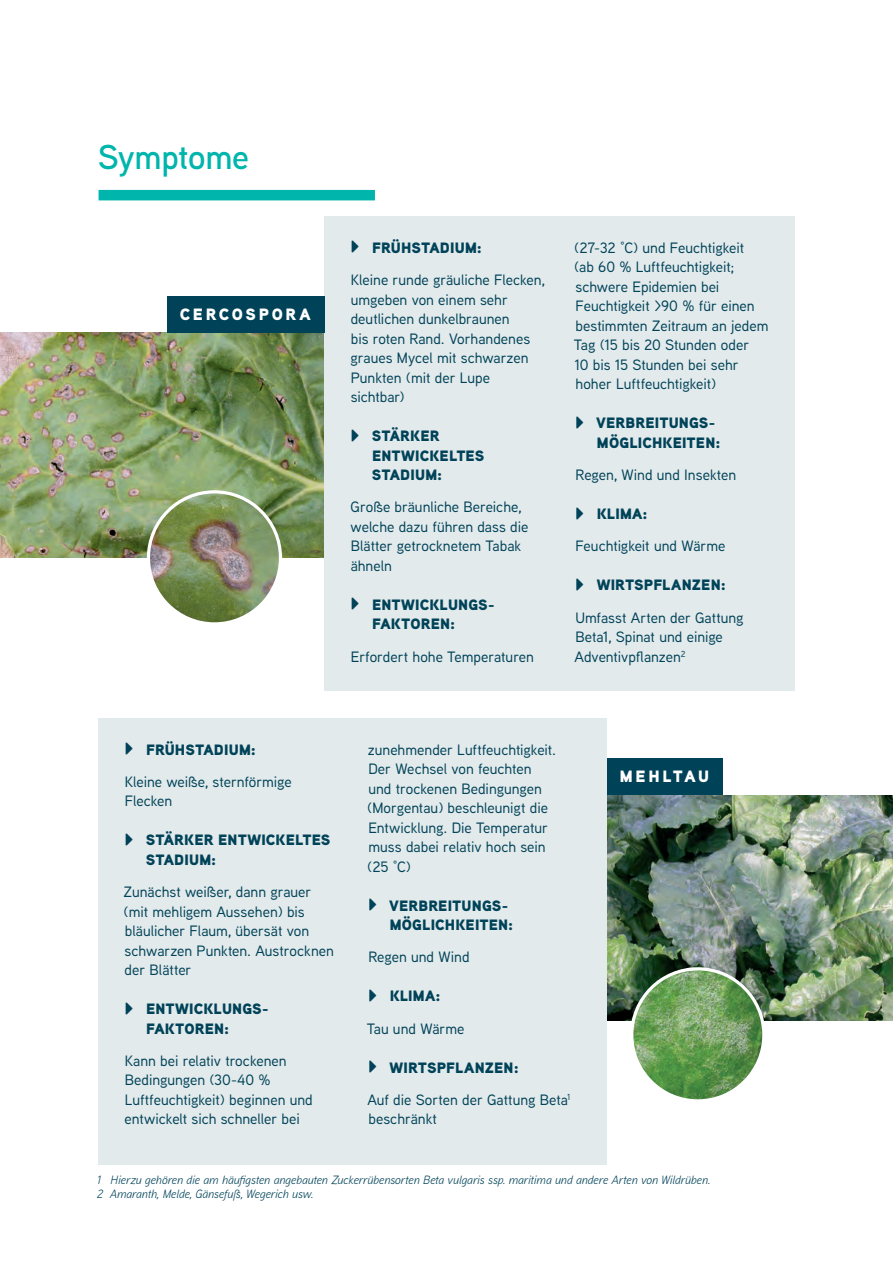
<style>
.page{position:relative;width:893px;height:1263px;background:#fff}
.page>*{position:absolute;margin:0;border:0;box-sizing:border-box;transform-origin:0 0}
.t1{font:600 34.5px "Aaux Next";letter-spacing:-.01em;color:#00b5ac}
.t2{font:900 16.35px "Aaux Next";letter-spacing:.16em;color:#fff}
.t3{font:500 15px/19.5px "Aaux Next";color:#004359}
.t4{font:900 15px/19.5px "Aaux Next";letter-spacing:.01em;color:#004359}
.t5{font:italic 12px/14.4px "Aaux Next";letter-spacing:.005em;color:#004359}
.s1{font-weight:900}
</style>
<div class="page">
<img style="left:0;top:332px;width:325px;height:226px">
<img style="left:148px;top:492px;width:132px;height:132px;border-radius:66px">
<div style="left:147px;top:490px;width:135px;height:135px;border:3px solid #fff;border-radius:50%"></div>
<img style="left:607px;top:795px;width:286px;height:225px">
<img style="left:632px;top:969px;width:132px;height:132px;border-radius:66px">
<div style="left:630px;top:967px;width:135px;height:135px;border:3px solid #fff;border-radius:50%"></div>
<div style="left:325px;top:217px;width:470px;height:474px;background:#e3eaeb"></div>
<div style="left:99px;top:719px;width:508px;height:446px;background:#e3eaeb"></div>
<div style="left:167px;top:296px;width:158px;height:36px;background:#004359"></div>
<div style="left:607px;top:758px;width:116px;height:37px;background:#004359"></div>
<div style="left:99px;top:190px;width:276px;height:10px;background:#00b5ac"></div>
<h1 class="t1" style="left:98px;top:133px;width:153px">Symptome</h1>
<p class="t2" style="left:180px;top:302px;width:132px">CERCOSPORA</p>
<p class="t4" style="left:372px;top:238px;width:111px">FRÜHSTADIUM:</p>
<p class="t3" style="left:351px;top:270px;width:196px">Kleine runde gräuliche Flecken, umgeben von einem sehr deutlichen dunkelbraunen<br>bis roten Rand. Vorhandenes graues Mycel mit schwarzen<br>Punkten (mit der Lupe sichtbar)</p>
<p class="t4" style="left:372px;top:426px;width:114px">STÄRKER<br>ENTWICKELTES<br>STADIUM:</p>
<p class="t3" style="left:351px;top:497px;width:179px">Große bräunliche Bereiche, welche dazu führen dass die<br>Blätter getrocknetem Tabak ähneln</p>
<p class="t4" style="left:372px;top:595px;width:124px">ENTWICKLUNGS-<br>FAKTOREN:</p>
<p class="t3" style="left:351px;top:646px;width:185px">Erfordert hohe Temperaturen</p>
<p class="t3" style="left:574px;top:237px;width:196px">(27-32 °C) und Feuchtigkeit<br>(ab 60 % Luftfeuchtigkeit; schwere Epidemien bei<br>Feuchtigkeit &gt;90 % für einen bestimmten Zeitraum an jedem<br>Tag (15 bis 20 Stunden oder<br>10 bis 15 Stunden bei sehr hoher Luftfeuchtigkeit)</p>
<p class="t4" style="left:596px;top:413px;width:126px">VERBREITUNGS-<br>MÖGLICHKEITEN:</p>
<p class="t3" style="left:575px;top:465px;width:162px">Regen, Wind und Insekten</p>
<p class="t4" style="left:597px;top:504px;width:52px">KLIMA:</p>
<p class="t3" style="left:575px;top:536px;width:152px">Feuchtigkeit und Wärme</p>
<p class="t4" style="left:597px;top:575px;width:131px">WIRTSPFLANZEN:</p>
<p class="t3" style="left:574px;top:607px;width:171px">Umfasst Arten der Gattung<br>Beta1, Spinat und einige<br>Adventivpflanzen<sup>2</sup></p>
<p class="t4" style="left:146px;top:739px;width:111px">FRÜHSTADIUM:</p>
<p class="t3" style="left:125px;top:771px;width:168px">Kleine weiße, sternförmige<br>Flecken</p>
<p class="t4" style="left:146px;top:830px;width:186px">STÄRKER ENTWICKELTES<br>STADIUM:</p>
<p class="t3" style="left:124px;top:882px;width:212px">Zunächst weißer, dann grauer (mit mehligem Aussehen) bis bläulicher Flaum, übersät von schwarzen Punkten. Austrocknen der Blätter</p>
<p class="t4" style="left:146px;top:999px;width:122px">ENTWICKLUNGS-<br>FAKTOREN:</p>
<p class="t3" style="left:125px;top:1050px;width:190px">Kann bei relativ trockenen<br>Bedingungen (30-40 %<br>Luftfeuchtigkeit) beginnen und entwickelt sich schneller bei</p>
<p class="t3" style="left:367px;top:739px;width:190px">zunehmender Luftfeuchtigkeit.<br>Der Wechsel von feuchten und trockenen Bedingungen (Morgentau) beschleunigt die<br>Entwicklung. Die Temperatur muss dabei relativ hoch sein (25 °C)</p>
<p class="t4" style="left:389px;top:895px;width:126px">VERBREITUNGS-<br>MÖGLICHKEITEN:</p>
<p class="t3" style="left:368px;top:947px;width:103px">Regen und Wind</p>
<p class="t4" style="left:390px;top:986px;width:52px">KLIMA:</p>
<p class="t3" style="left:367px;top:1018px;width:99px">Tau und Wärme</p>
<p class="t3" style="left:367px;top:1051px;width:205px;line-height:32.2px;text-indent:22px"><span class="s1">WIRTSPFLANZEN:<br></span>Auf die Sorten der Gattung Beta<sup>1</sup></p>
<p class="t3" style="left:368px;top:1109px;width:70px">beschränkt</p>
<p class="t2" style="left:620px;top:765px;width:91px">MEHLTAU</p>
<p class="t5" style="left:97px;top:1172px;width:615px">1 Hierzu gehören die am häufigsten angebauten Zuckerrübensorten Beta vulgaris ssp. maritima und andere Arten von Wildrüben.<br>2 Amaranth, Melde, Gänsefuß, Wegerich usw.</p>
</div>
